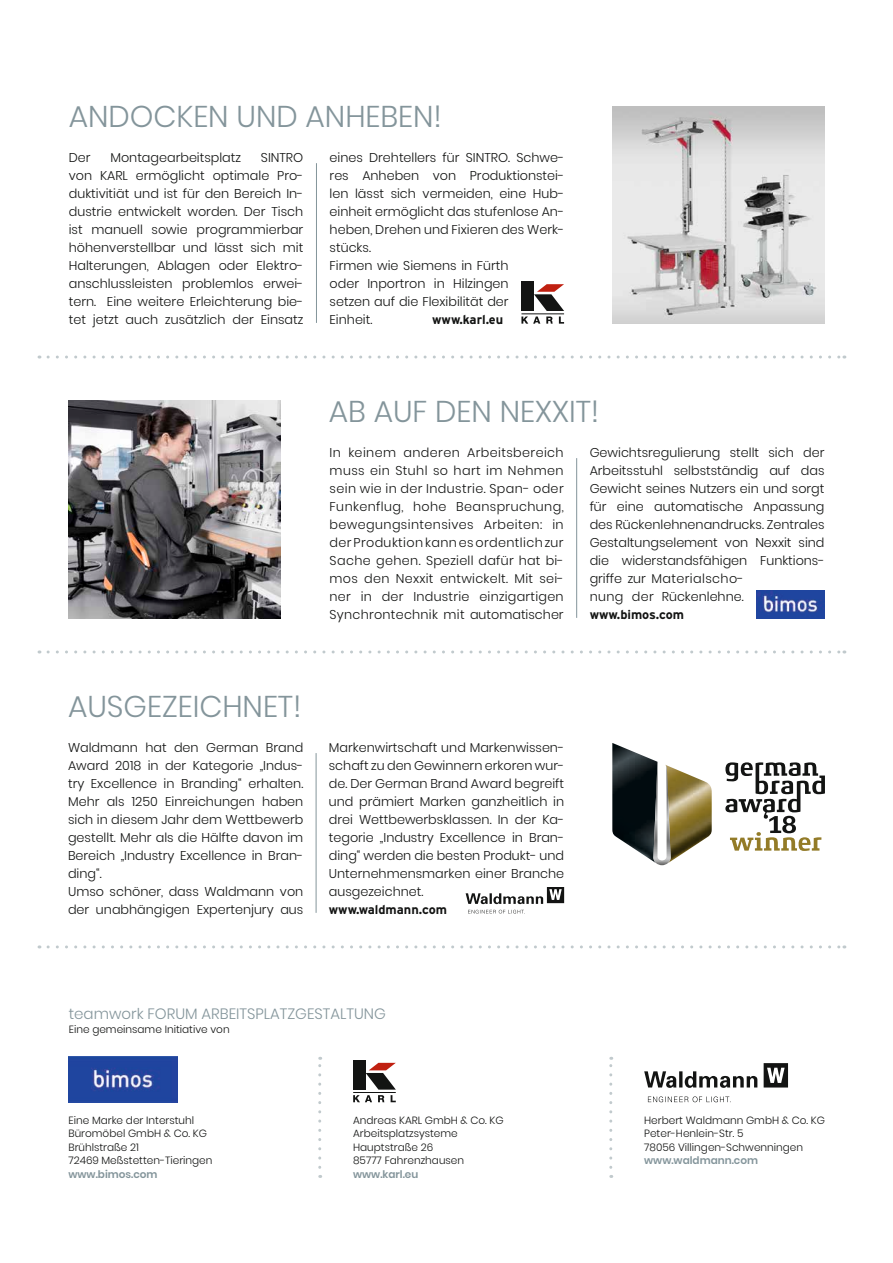
<style>
.page{position:relative;width:893px;height:1263px;background:#fff}
.page>*{position:absolute;margin:0;border:0;box-sizing:border-box;transform-origin:0 0}
.t1{font:300 30px "Poppins";color:#84959b}
.t2{font:300 15px "Poppins";color:#84959b}
.t3{font:300 12.75px/18px "Poppins";color:#131413}
.t4{font:700 12.75px "Interstate";color:#131413}
.t5{font:300 10.5px/13.5px "Poppins";color:#131413}
.t6{font:600 10.5px "Poppins";color:#84959b}
</style>
<div class="page">
<svg style="left:48px;top:945px;width:797px;height:3px"></svg>
<img style="left:612px;top:106px;width:213px;height:218px">
<img style="left:68px;top:400px;width:213px;height:219px">
<img style="left:671px;top:767px;width:41px;height:94px">
<img style="left:612px;top:743px;width:45px;height:118px">
<svg style="left:653px;top:762px;width:18px;height:103px"></svg>
<svg style="left:725px;top:762px;width:100px;height:89px"></svg>
<svg style="left:764px;top:1063px;width:24px;height:24px"></svg>
<svg style="left:648px;top:1096px;width:83px;height:6px"></svg>
<svg style="left:644px;top:1071px;width:113px;height:17px"></svg>
<svg style="left:48px;top:650px;width:797px;height:3px"></svg>
<svg style="left:48px;top:355px;width:797px;height:3px"></svg>
<svg style="left:318px;top:1057px;width:3px;height:110px"></svg>
<svg style="left:609px;top:1057px;width:3px;height:110px"></svg>
<hr style="left:316px;top:753px;width:1px;height:160px;background:#84959b">
<img style="left:68px;top:1056px;width:110px;height:46px">
<hr style="left:316px;top:163px;width:1px;height:160px;background:#84959b">
<hr style="left:576px;top:458px;width:1px;height:160px;background:#84959b">
<img style="left:756px;top:590px;width:68px;height:29px">
<svg style="left:468px;top:910px;width:56px;height:3px"></svg>
<svg style="left:466px;top:888px;width:98px;height:16px"></svg>
<div style="left:521px;top:281px;width:13px;height:30px;background:#131413"></div>
<svg style="left:521px;top:284px;width:43px;height:40px"></svg>
<div style="left:353px;top:1060px;width:13px;height:29px;background:#131413"></div>
<hr style="left:353px;top:1092px;width:43px;height:1px;background:#131413">
<svg style="left:353px;top:1095px;width:19px;height:7px"></svg>
<svg style="left:378px;top:1095px;width:6px;height:7px"></svg>
<svg style="left:391px;top:1095px;width:5px;height:7px"></svg>
<svg style="left:366px;top:1063px;width:30px;height:26px"></svg>
<h1 class="t1" style="left:69px;top:99px;width:375px">ANDOCKEN UND ANHEBEN!</h1>
<p class="t3" style="left:69px;top:148px;width:23px">Der</p>
<p class="t3" style="left:110px;top:148px;width:132px">Montagearbeitsplatz</p>
<p class="t3" style="left:69px;top:148px;width:236px;text-align:justify;text-indent:192px">SINTRO von KARL ermöglicht optimale Pro&shy;duktivitiät und ist für den Bereich In&shy;dustrie entwickelt worden. Der Tisch ist manuell sowie programmierbar höhenverstellbar und lässt sich mit Halterungen, Ablagen oder Elektro&shy;anschlussleisten problemlos erwei&shy;tern. Eine weitere Erleichterung bie&shy;tet jetzt auch zusätzlich der Einsatz</p>
<p class="t3" style="left:330px;top:148px;width:236px">eines Drehtellers für SINTRO. Schwe&shy;res Anheben von Produktionstei&shy;len lässt sich vermeiden, eine Hub&shy;einheit ermöglicht das stufenlose An&shy;heben, Drehen und Fixieren des Werk&shy;stücks.<br>Firmen wie Siemens in Fürth<br>oder Inportron in Hilzingen<br>setzen auf die Flexibilität der<br>Einheit.</p>
<p class="t4" style="left:432px;top:312px;width:73px">www.karl.eu</p>
<h1 class="t1" style="left:329px;top:394px;width:272px">AB AUF DEN NEXXIT!</h1>
<p class="t3" style="left:330px;top:443px;width:236px;text-align:justify">In keinem anderen Arbeitsbereich muss ein Stuhl so hart im Nehmen sein wie in der Industrie. Span- oder Funkenflug, hohe Beanspruchung, bewegungsintensives Arbeiten: in der Produktion kann es ordentlich zur Sache gehen. Speziell dafür hat bi&shy;mos den Nexxit entwickelt. Mit sei&shy;ner in der Industrie einzigartigen Synchrontechnik mit automatischer</p>
<p class="t3" style="left:590px;top:443px;width:237px">Gewichtsregulierung stellt sich der Arbeitsstuhl selbstständig auf das Gewicht seines Nutzers ein und sorgt für eine automatische Anpassung des Rückenlehnenandrucks. Zentrales Gestaltungselement von Nexxit sind die widerstandsfähigen Funktions&shy;griffe zur Materialscho-<br>nung der Rückenlehne.</p>
<p class="t4" style="left:590px;top:607px;width:96px">www.bimos.com</p>
<h1 class="t1" style="left:68px;top:689px;width:235px">AUSGEZEICHNET!</h1>
<p class="t3" style="left:68px;top:738px;width:237px">Waldmann hat den German Brand<br>Award 2018 in der Kategorie „Indus&shy;try Excellence in Branding“ erhalten.<br>Mehr als 1250 Einreichungen haben sich in diesem Jahr dem Wettbewerb gestellt. Mehr als die Hälfte davon im<br>Bereich „Industry Excellence in Bran&shy;ding“.<br>Umso schöner, dass Waldmann von der unabhängigen Expertenjury aus</p>
<p class="t3" style="left:329px;top:738px;width:237px;text-align:justify">Markenwirtschaft und Markenwissen&shy;schaft zu den Gewinnern erkoren wur&shy;de. Der German Brand Award begreift und prämiert Marken ganzheitlich in drei Wettbewerbsklassen. In der Ka&shy;tegorie „Industry Excellence in Bran&shy;ding“ werden die besten Produkt- und Unternehmensmarken einer Branche ausgezeichnet.</p>
<p class="t4" style="left:329px;top:902px;width:120px">www.waldmann.com</p>
<p class="t2" style="left:69px;top:1005px;width:318px">teamwork FORUM ARBEITSPLATZGESTALTUNG</p>
<p class="t5" style="left:69px;top:1022px;width:162px">Eine gemeinsame Initiative von</p>
<p class="t5" style="left:69px;top:1113px;width:146px">Eine Marke der Interstuhl<br>Büromöbel GmbH &amp; Co. KG<br>Brühlstraße 21<br>72469 Meßstetten-Tieringen</p>
<p class="t6" style="left:69px;top:1168px;width:91px">www.bimos.com</p>
<p class="t5" style="left:353px;top:1113px;width:152px">Andreas KARL GmbH &amp; Co. KG<br>Arbeitsplatzsysteme<br>Hauptstraße 26<br>85777 Fahrenzhausen</p>
<p class="t6" style="left:353px;top:1168px;width:67px">www.karl.eu</p>
<p class="t5" style="left:644px;top:1113px;width:182px">Herbert Waldmann GmbH &amp; Co. KG<br>Peter-Henlein-Str. 5<br>78056 Villingen-Schwenningen</p>
<p class="t6" style="left:644px;top:1155px;width:115px">www.waldmann.com</p>
</div>
